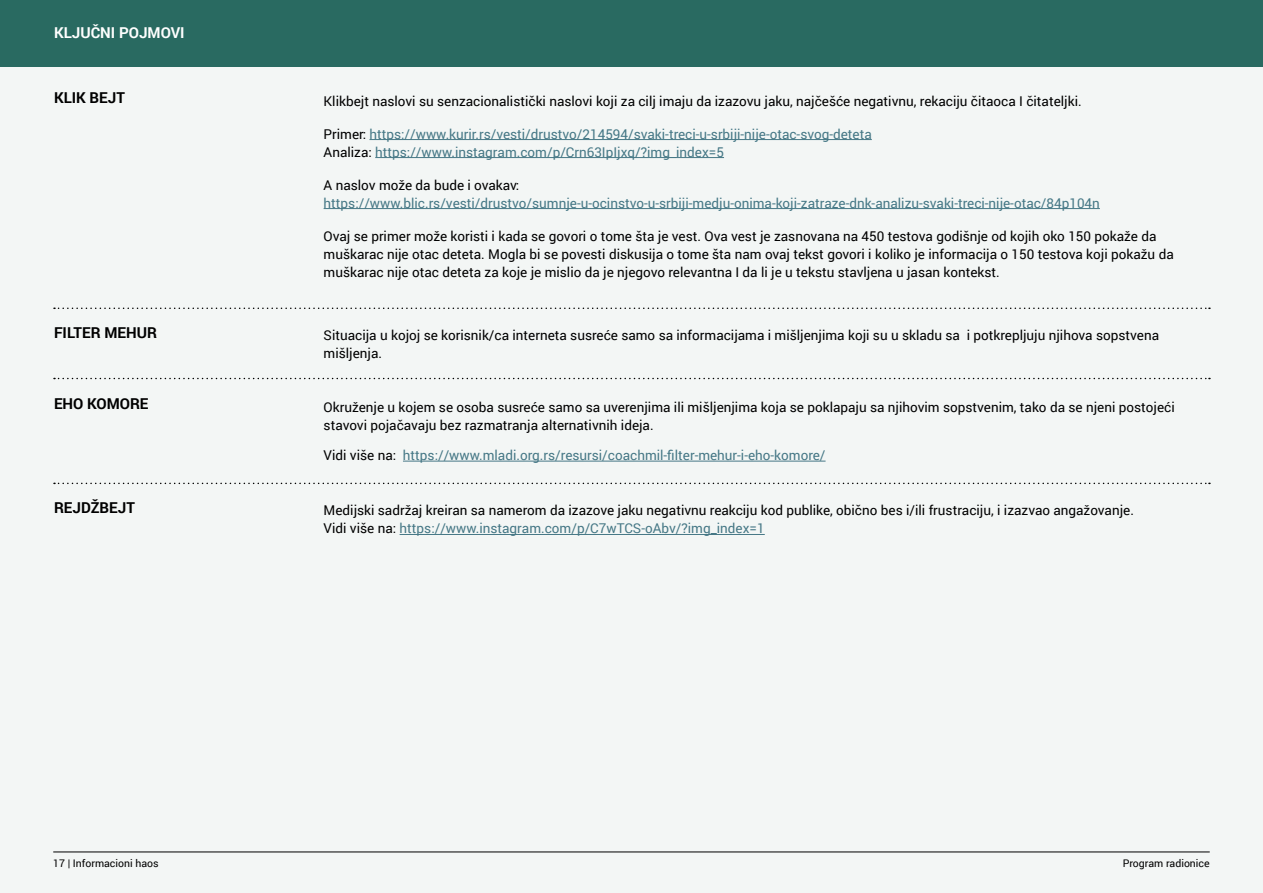
<style>
.page{position:relative;width:1263px;height:893px;background:#f3f6f5}
.page>*{position:absolute;margin:0;border:0;box-sizing:border-box;transform-origin:0 0}
.t1{font:700 15px "Roboto";color:#000}
.t2{font:700 15px "Roboto";color:#fff}
.t3{font:13.5px/18px "Roboto";color:#000}
.t4{font:13.5px/18px "Roboto";color:#467886}
.t5{font:10.5px "Roboto";color:#000}
.s1{color:#000}
.s2{color:#467886}
</style>
<div class="page">
<hr style="left:369px;top:139px;width:503px;height:1px;background:#467886">
<hr style="left:375px;top:157px;width:349px;height:1px;background:#467886">
<hr style="left:324px;top:208px;width:776px;height:1px;background:#467886">
<hr style="left:403px;top:461px;width:422px;height:1px;background:#467886">
<hr style="left:400px;top:534px;width:365px;height:1px;background:#467886">
<svg style="left:54px;top:308px;width:1156px;height:1px"></svg>
<svg style="left:54px;top:378px;width:1156px;height:1px"></svg>
<svg style="left:54px;top:483px;width:1156px;height:1px"></svg>
<div style="left:0;top:0;width:1263px;height:66px;background:#296a61"></div>
<p class="t2" style="left:54px;top:23px;width:132px">KLJUČNI POJMOVI</p>
<p class="t1" style="left:54px;top:87px;width:72px">KLIK BEJT</p>
<p class="t1" style="left:54px;top:322px;width:104px">FILTER MEHUR</p>
<p class="t1" style="left:54px;top:393px;width:96px">EHO KOMORE</p>
<p class="t1" style="left:54px;top:497px;width:82px">REJDŽBEJT</p>
<p class="t3" style="left:324px;top:91px;width:760px">Klikbejt naslovi su senzacionalistički naslovi koji za cilj imaju da izazovu jaku, najčešće negativnu, rekaciju čitaoca I čitateljki.</p>
<p class="t4" style="left:324px;top:124px;width:550px"><span class="s1">Primer:</span> https://www.kurir.rs/vesti/drustvo/214594/svaki-treci-u-srbiji-nije-otac-svog-deteta<br><span class="s1">Analiza:</span> https://www.instagram.com/p/Crn63IpIjxq/?img_index=5</p>
<p class="t3" style="left:324px;top:175px;width:197px">A naslov može da bude i ovakav:</p>
<p class="t4" style="left:324px;top:193px;width:778px">https://www.blic.rs/vesti/drustvo/sumnje-u-ocinstvo-u-srbiji-medju-onima-koji-zatraze-dnk-analizu-svaki-treci-nije-otac/84p104n</p>
<p class="t3" style="left:324px;top:226px;width:852px">Ovaj se primer može koristi i kada se govori o tome šta je vest. Ova vest je zasnovana na 450 testova godišnje od kojih oko 150 pokaže da muškarac nije otac deteta. Mogla bi se povesti diskusija o tome šta nam ovaj tekst govori i koliko je informacija o 150 testova koji pokažu da muškarac nije otac deteta za koje je mislio da je njegovo relevantna I da li je u tekstu stavljena u jasan kontekst.</p>
<p class="t3" style="left:324px;top:326px;width:837px">Situacija u kojoj se korisnik/ca interneta susreće samo sa informacijama i mišljenjima koji su u skladu sa i potkrepljuju njihova sopstvena mišljenja.</p>
<p class="t3" style="left:324px;top:398px;width:853px">Okruženje u kojem se osoba susreće samo sa uverenjima ili mišljenjima koja se poklapaju sa njihovim sopstvenim, tako da se njeni postojeći stavovi pojačavaju bez razmatranja alternativnih ideja.</p>
<p class="t4" style="left:324px;top:446px;width:503px"><span class="s1">Vidi više na:</span> https://www.mladi.org.rs/resursi/coachmil-filter-mehur-i-eho-komore/</p>
<p class="t3" style="left:324px;top:501px;width:812px">Medijski sadržaj kreiran sa namerom da izazove jaku negativnu reakciju kod publike, obično bes i/ili frustraciju, i izazvao angažovanje.<br>Vidi više na: <span class="s2">https://www.instagram.com/p/C7wTCS-oAbv/?img_index=1</span></p>
<p class="t5" style="left:53px;top:856px;width:107px">17 | Informacioni haos</p>
<p class="t5" style="left:1123px;top:856px;width:89px">Program radionice</p>
</div>
